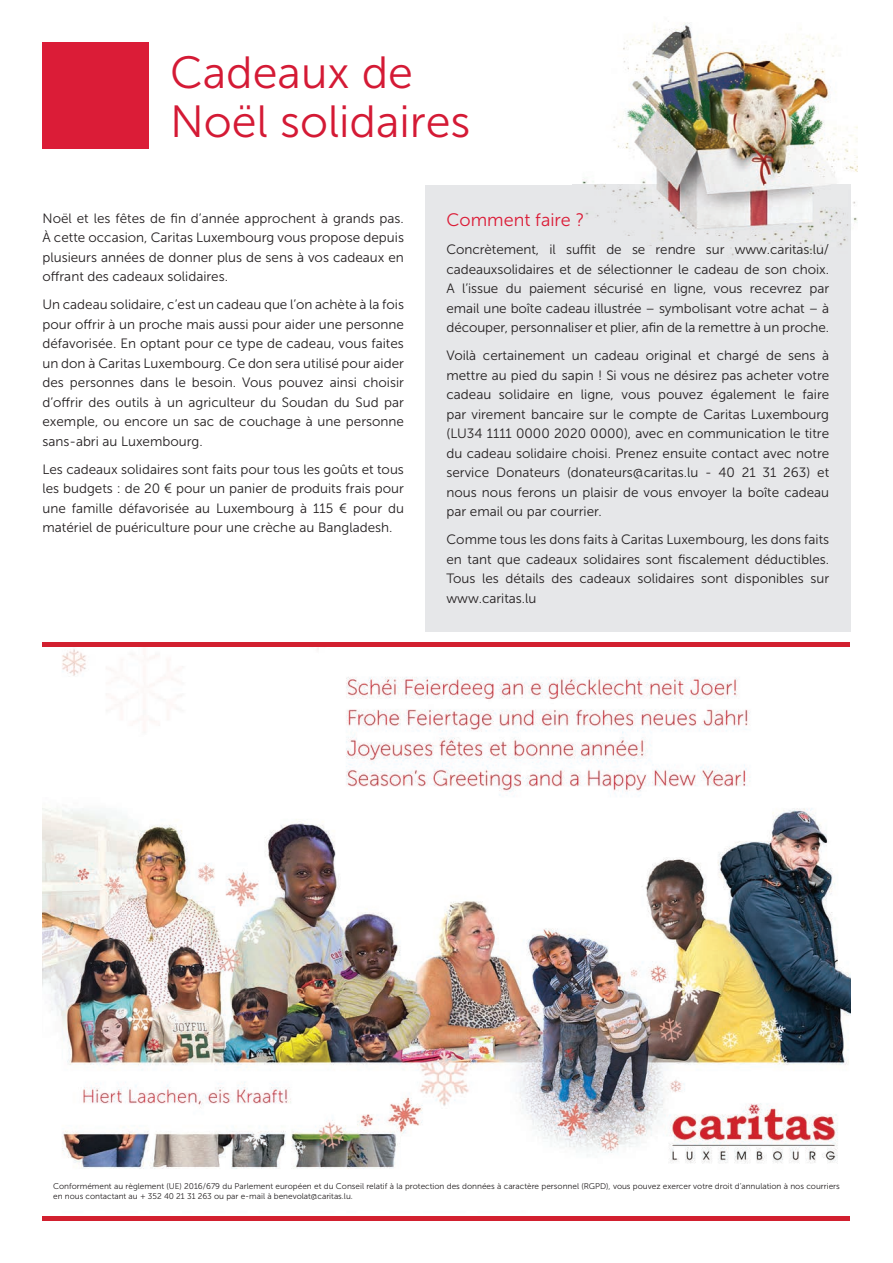
<style>
.page{position:relative;width:893px;height:1263px;background:#fff}
.page>*{position:absolute;margin:0;border:0;box-sizing:border-box;transform-origin:0 0}
.t1{font:45px/49.2px "Museo Sans 300";color:#d41a35}
.t2{font:18px "Museo Sans 300";color:#db1c37}
.t3{font:13.5px/19.5px "Museo Sans 300";color:#231f20;text-align:justify}
.t4{font:8.25px/10.5px "Museo Sans 300";color:#231f20}
</style>
<div class="page">
<img style="left:43px;top:646px;width:807px;height:523px">
<div style="left:43px;top:43px;width:106px;height:106px;background:#db1c37"></div>
<div style="left:425px;top:185px;width:425px;height:446px;background:#e6e7e9"></div>
<hr style="left:43px;top:1216px;width:807px;height:4px;background:#d2202f">
<hr style="left:43px;top:642px;width:807px;height:4px;background:#d2202f">
<img style="left:572px;top:21px;width:286px;height:275px">
<img style="left:572px;top:185px;width:278px;height:111px">
<h1 class="t1" style="left:170px;top:48px;width:302px">Cadeaux de<br>Noël solidaires</h1>
<p class="t3" style="left:43px;top:208px;width:363px">Noël et les fêtes de fin d’année approchent à grands pas.<br>À cette occasion, Caritas Luxembourg vous propose depuis plusieurs années de donner plus de sens à vos cadeaux en offrant des cadeaux solidaires.</p>
<p class="t3" style="left:43px;top:295px;width:363px">Un cadeau solidaire, c’est un cadeau que l’on achète à la fois pour offrir à un proche mais aussi pour aider une personne défavorisée. En optant pour ce type de cadeau, vous faites un don à Caritas Luxembourg. Ce don sera utilisé pour aider des personnes dans le besoin. Vous pouvez ainsi choisir d’offrir des outils à un agriculteur du Soudan du Sud par exemple, ou encore un sac de couchage à une personne sans-abri au Luxembourg.</p>
<p class="t3" style="left:43px;top:459px;width:363px">Les cadeaux solidaires sont faits pour tous les goûts et tous les budgets : de 20 € pour un panier de produits frais pour une famille défavorisée au Luxembourg à 115 € pour du matériel de puériculture pour une crèche au Bangladesh.</p>
<h2 class="t2" style="left:446px;top:210px;width:139px">Comment faire ?</h2>
<p class="t3" style="left:446px;top:240px;width:384px">Concrètement, il suffit de se rendre sur www.caritas.lu/ cadeauxsolidaires et de sélectionner le cadeau de son choix.<br>A l’issue du paiement sécurisé en ligne, vous recevrez par email une boîte cadeau illustrée – symbolisant votre achat – à découper, personnaliser et plier, afin de la remettre à un proche.</p>
<p class="t3" style="left:446px;top:346px;width:384px">Voilà certainement un cadeau original et chargé de sens à mettre au pied du sapin ! Si vous ne désirez pas acheter votre cadeau solidaire en ligne, vous pouvez également le faire par virement bancaire sur le compte de Caritas Luxembourg (LU34 1111 0000 2020 0000), avec en communication le titre du cadeau solidaire choisi. Prenez ensuite contact avec notre service Donateurs (donateurs@caritas.lu - 40 21 31 263) et nous nous ferons un plaisir de vous envoyer la boîte cadeau par email ou par courrier.</p>
<p class="t3" style="left:446px;top:530px;width:384px">Comme tous les dons faits à Caritas Luxembourg, les dons faits en tant que cadeaux solidaires sont fiscalement déductibles.<br>Tous les détails des cadeaux solidaires sont disponibles sur www.caritas.lu</p>
<p class="t4" style="left:53px;top:1180px;width:788px">Conformément au règlement (UE) 2016/679 du Parlement européen et du Conseil relatif à la protection des données à caractère personnel (RGPD), vous pouvez exercer votre droit d’annulation à nos courriers en nous contactant au + 352 40 21 31 263 ou par e-mail à benevolat@caritas.lu.</p>
</div>
